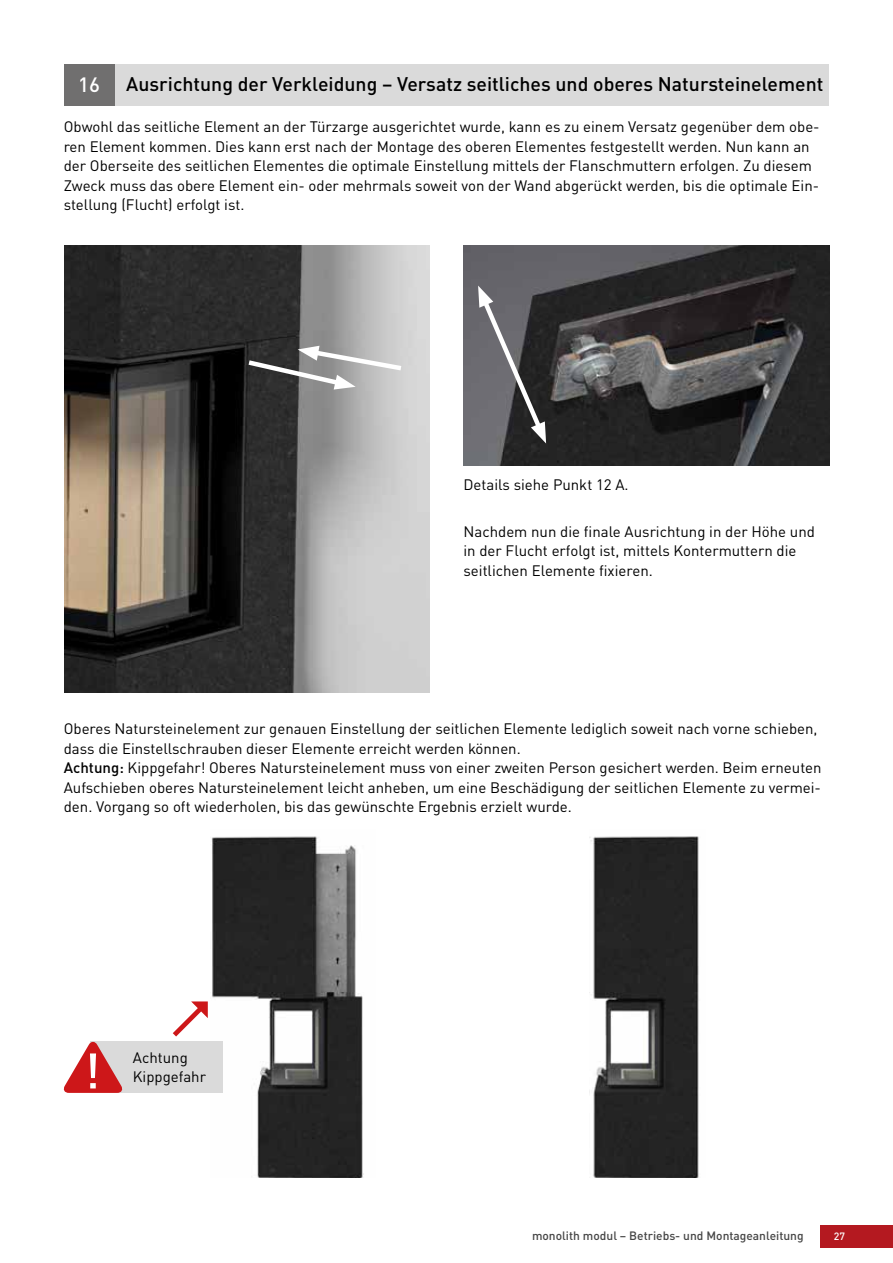
<style>
.page{position:relative;width:893px;height:1263px;background:#fff}
.page>*{position:absolute;margin:0;border:0;box-sizing:border-box;transform-origin:0 0}
.t1{font:500 20.55px "DINOT";color:#fff}
.t2{font:500 19.5px "DINOT";color:#000}
.t3{font:15px/19.5px "DINOT";color:#000}
.t4{font:500 12px "DINOT";color:#464646}
.t5{font:500 10.5px "DINOT";color:#fff}
.s1{font-weight:500}
</style>
<div class="page">
<div style="left:821px;top:1226px;width:72px;height:22px;background:#b41920"></div>
<img style="left:64px;top:246px;width:365px;height:447px">
<div style="left:114px;top:64px;width:715px;height:41px;background:#dadada"></div>
<div style="left:64px;top:64px;width:50px;height:41px;background:#706f6f"></div>
<img style="left:463px;top:246px;width:366px;height:219px">
<svg style="left:477px;top:286px;width:70px;height:158px;background:#5f5e62"></svg>
<svg style="left:244px;top:346px;width:162px;height:44px;background:#929292"></svg>
<img style="left:211px;top:836px;width:153px;height:342px">
<img style="left:590px;top:836px;width:109px;height:342px">
<div style="left:90px;top:1041px;width:133px;height:52px;background:#dadada"></div>
<svg style="left:63px;top:1041px;width:60px;height:52px"></svg>
<svg style="left:173px;top:1001px;width:35px;height:35px"></svg>
<h1 class="t1" style="left:78px;top:71px;width:23px">16</h1>
<h2 class="t2" style="left:126px;top:72px;width:699px">Ausrichtung der Verkleidung – Versatz seitliches und oberes Natursteinelement</h2>
<p class="t3" style="left:64px;top:117px;width:757px">Obwohl das seitliche Element an der Türzarge ausgerichtet wurde, kann es zu einem Versatz gegenüber dem obe&shy;ren Element kommen. Dies kann erst nach der Montage des oberen Elementes festgestellt werden. Nun kann an der Oberseite des seitlichen Elementes die optimale Einstellung mittels der Flanschmuttern erfolgen. Zu diesem Zweck muss das obere Element ein- oder mehrmals soweit von der Wand abgerückt werden, bis die optimale Ein&shy;stellung (Flucht) erfolgt ist.</p>
<p class="t3" style="left:463px;top:475px;width:167px">Details siehe Punkt 12 A.</p>
<p class="t3" style="left:463px;top:521px;width:353px">Nachdem nun die finale Ausrichtung in der Höhe und in der Flucht erfolgt ist, mittels Kontermuttern die seitlichen Elemente fixieren.</p>
<p class="t3" style="left:64px;top:719px;width:759px">Oberes Natursteinelement zur genauen Einstellung der seitlichen Elemente lediglich soweit nach vorne schieben, dass die Einstellschrauben dieser Elemente erreicht werden können.<br><span class="s1">Achtung:</span> Kippgefahr! Oberes Natursteinelement muss von einer zweiten Person gesichert werden. Beim erneuten Aufschieben oberes Natursteinelement leicht anheben, um eine Beschädigung der seitlichen Elemente zu vermei&shy;den. Vorgang so oft wiederholen, bis das gewünschte Ergebnis erzielt wurde.</p>
<p class="t3" style="left:133px;top:1047px;width:75px">Achtung<br>Kippgefahr</p>
<p class="t4" style="left:532px;top:1228px;width:273px">monolith modul – Betriebs- und Montageanleitung</p>
<p class="t5" style="left:834px;top:1229px;width:13px">27</p>
</div>
